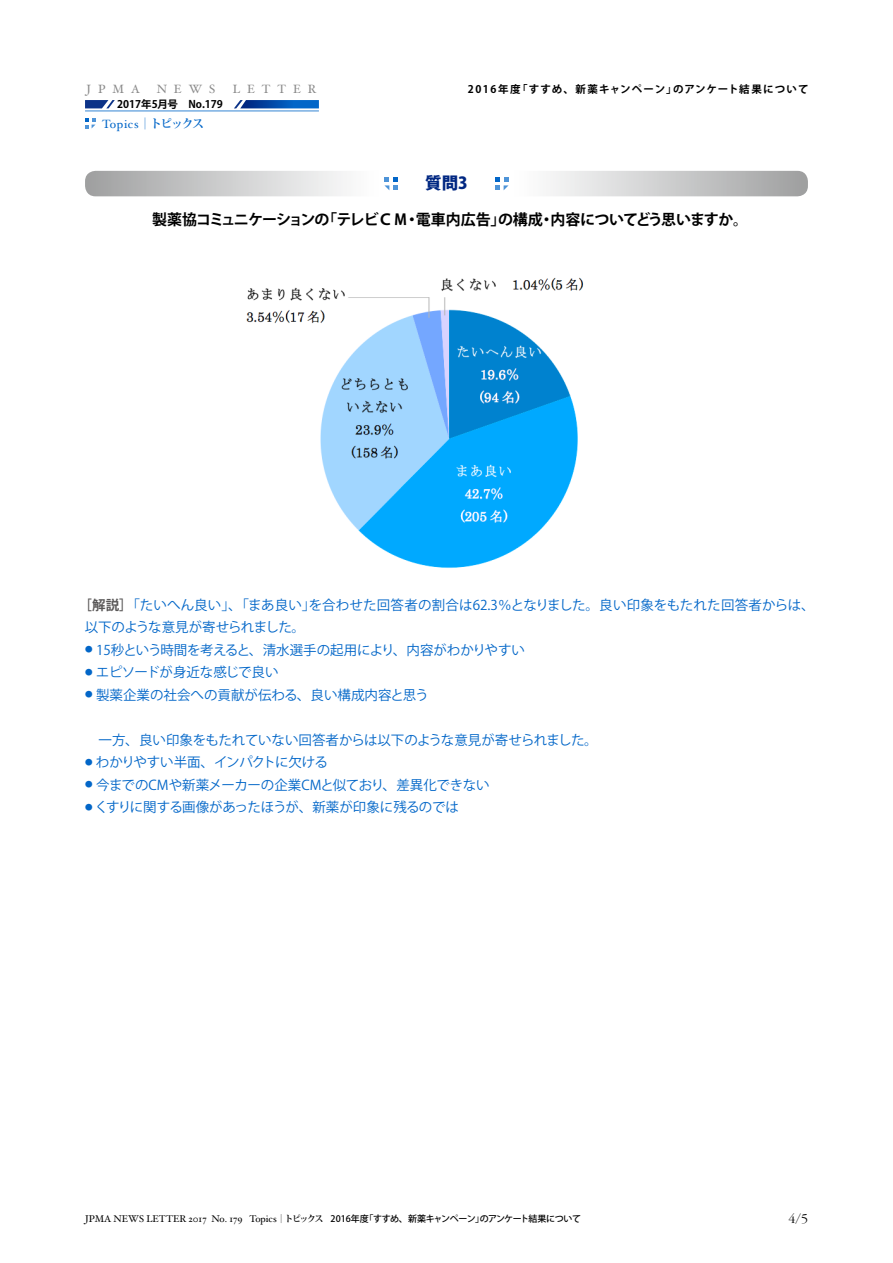
<style>
.page{position:relative;width:893px;height:1263px;background:#fff}
.page>*{position:absolute;margin:0;border:0;box-sizing:border-box;transform-origin:0 0}
.t1{font:800 16.5px "Koz Go Pr 6 N";color:#002782}
.t2{font:700 15px "Koz Go Pro";letter-spacing:-.05em;color:#000}
.t3{font:300 13.8px "Garamond";color:#000}
.t4{font:13.5px/22.5px "Koz Go Pro";color:#0266c8}
.t5{font:13.5px "Koz Go Pro";letter-spacing:-.02em;color:#0266c8}
.t6{font:12px "Hoefler Text";letter-spacing:.58em;color:#898989}
.t7{font:12px "Hoefler Text";letter-spacing:.05em;color:#0266c8}
.t8{font:700 10.5px "Koz Go Pr 6 N";letter-spacing:.1em;color:#000}
.t9{font:700 10.5px "Koz Go Pr 6 N";color:#000}
.t10{font:500 9px "Koz Go Pr 6 N";letter-spacing:-.05em;color:#000}
.s1{font-family:"Koz Min Pr 6 N";font-weight:700}
.s2{font-family:"Koz Go Pr 6 N";font-weight:700;color:#595757}
.s3{font-family:"Hoefler Text";font-weight:400;font-size:9.75px}
.s4{font-family:"Koz Min Pro";font-weight:400}
.s5{font-family:"Koz Min Pro";font-weight:700}
</style>
<div class="page">
<svg style="left:85px;top:100px;width:30px;height:8px"></svg>
<svg style="left:234px;top:100px;width:85px;height:8px"></svg>
<hr style="left:85px;top:111px;width:234px;height:1px;background:#3585d3">
<svg style="left:495px;top:171px;width:313px;height:25px"></svg>
<svg style="left:85px;top:171px;width:313px;height:25px"></svg>
<img style="left:246px;top:277px;width:338px;height:291px">
<svg style="left:85px;top:118px;width:11px;height:10px"></svg>
<p class="t6" style="left:87px;top:82px;width:55px">JPMA</p>
<p class="t6" style="left:157px;top:82px;width:60px">NEWS</p>
<p class="t6" style="left:233px;top:82px;width:85px">LETTER</p>
<p class="t9" style="left:117px;top:99px;width:107px">2017年5月号　No.179</p>
<p class="t7" style="left:102px;top:116px;width:104px">Topics<span class="s1">｜トピックス</span></p>
<p class="t8" style="left:468px;top:84px;width:342px">2016年度「すすめ、新薬キャンペーン」のアンケート結果について</p>
<p class="t1" style="left:425px;top:174px;width:44px">質問3</p>
<p class="t2" style="left:152px;top:210px;width:598px">製薬協コミュニケーションの「テレビＣＭ・電車内広告」の構成・内容についてどう思いますか。</p>
<p class="t4" style="left:85px;top:594px;width:731px;text-indent:-6px"><span class="s2">［解説］</span>「たいへん良い」、「まあ良い」を合わせた回答者の割合は62.3％となりました。良い印象をもたれた回答者からは、以下のような意見が寄せられました。</p>
<p class="t4" style="left:85px;top:639px;width:441px"><sup>●</sup> 15秒という時間を考えると、清水選手の起用により、内容がわかりやすい</p>
<p class="t5" style="left:85px;top:663px;width:195px"><sup>●</sup> エピソードが身近な感じで良い</p>
<p class="t4" style="left:85px;top:684px;width:345px"><sup>●</sup> 製薬企業の社会への貢献が伝わる、良い構成内容と思う</p>
<p class="t4" style="left:85px;top:729px;width:514px">　一方、良い印象をもたれていない回答者からは以下のような意見が寄せられました。</p>
<p class="t5" style="left:85px;top:753px;width:244px"><sup>●</sup> わかりやすい半面、インパクトに欠ける</p>
<p class="t4" style="left:85px;top:774px;width:406px"><sup>●</sup> 今までのCMや新薬メーカーの企業CMと似ており、差異化できない</p>
<p class="t5" style="left:85px;top:798px;width:376px"><sup>●</sup> くすりに関する画像があったほうが、新薬が印象に残るのでは</p>
<p class="t10" style="left:85px;top:1214px;width:498px"><span class="s3">JPMA NEWS LETTER 2017 No. 179 Topics</span><span class="s4">｜</span><span class="s5">トピックス</span> 2016年度「すすめ、新薬キャンペーン」のアンケート結果について</p>
<p class="t3" style="left:789px;top:1211px;width:21px">4/5</p>
</div>
